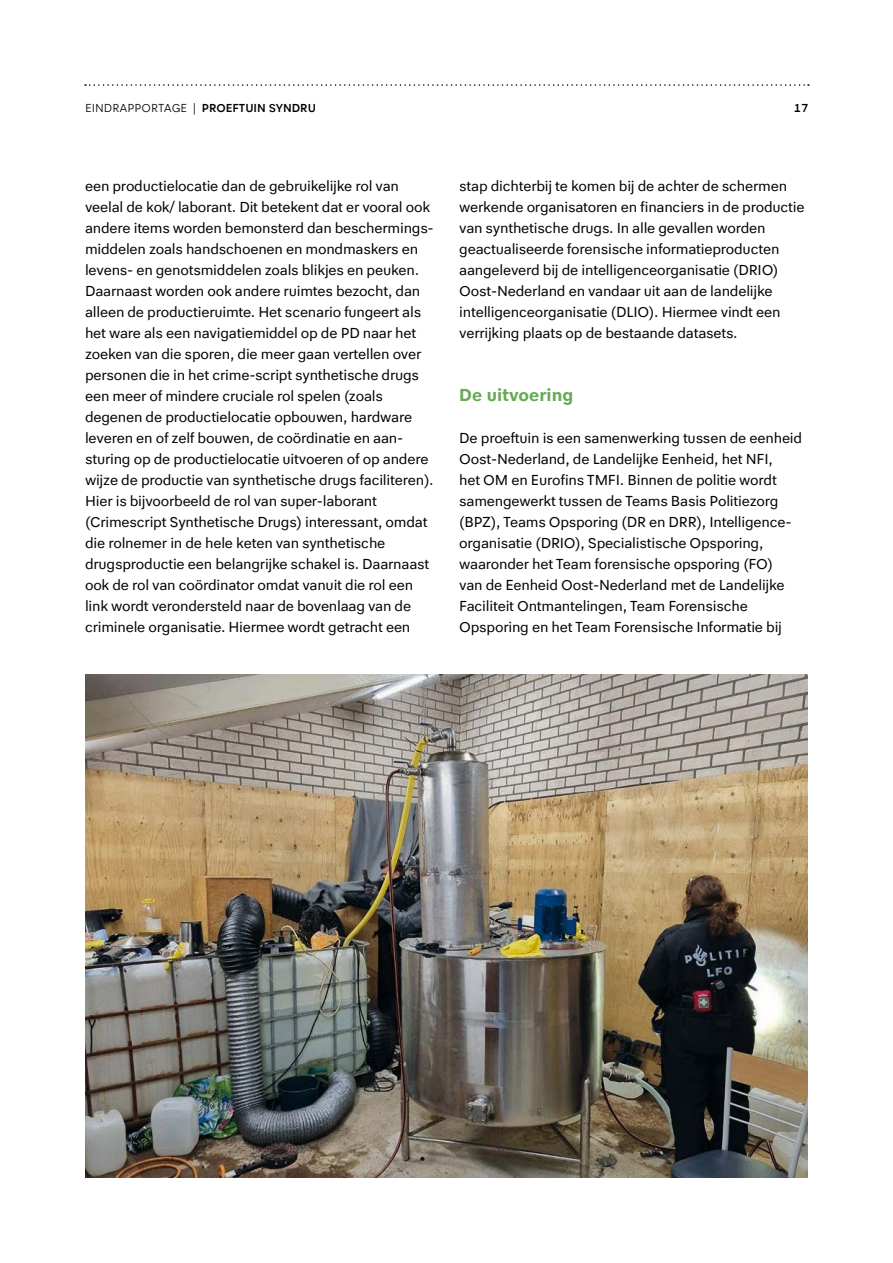
<style>
.page{position:relative;width:893px;height:1263px;background:#fff}
.page>*{position:absolute;margin:0;border:0;box-sizing:border-box;transform-origin:0 0}
.t1{font:700 18px "Politie Text";color:#66ab55}
.t2{font:15px/21px "Politie Text";letter-spacing:-.015em;color:#000}
.t3{font:300 12px "Politie Text";color:#000}
.t4{font:500 12px "Politie Text";color:#000}
.s1{font-weight:500}
</style>
<div class="page">
<svg style="left:85px;top:84px;width:724px;height:2px"></svg>
<img style="left:85px;top:674px;width:723px;height:504px">
<p class="t3" style="left:85px;top:101px;width:232px">EINDRAPPORTAGE | <span class="s1">PROEFTUIN SYNDRU</span></p>
<p class="t4" style="left:793px;top:101px;width:17px">17</p>
<p class="t2" style="left:85px;top:175px;width:350px">een productielocatie dan de gebruikelijke rol van veelal de kok/ laborant. Dit betekent dat er vooral ook andere items worden bemonsterd dan beschermings&shy;middelen zoals handschoenen en mondmaskers en levens- en genotsmiddelen zoals blikjes en peuken.<br>Daarnaast worden ook andere ruimtes bezocht, dan alleen de productieruimte. Het scenario fungeert als het ware als een navigatiemiddel op de PD naar het zoeken van die sporen, die meer gaan vertellen over personen die in het crime-script synthetische drugs een meer of mindere cruciale rol spelen (zoals degenen de productielocatie opbouwen, hardware leveren en of zelf bouwen, de coördinatie en aan&shy;sturing op de productielocatie uitvoeren of op andere wijze de productie van synthetische drugs faciliteren).<br>Hier is bijvoorbeeld de rol van super-laborant (Crimescript Synthetische Drugs) interessant, omdat die rolnemer in de hele keten van synthetische drugsproductie een belangrijke schakel is. Daarnaast ook de rol van coördinator omdat vanuit die rol een link wordt verondersteld naar de bovenlaag van de criminele organisatie. Hiermee wordt getracht een</p>
<p class="t2" style="left:459px;top:175px;width:347px">stap dichterbij te komen bij de achter de schermen werkende organisatoren en financiers in de productie van synthetische drugs. In alle gevallen worden geactualiseerde forensische informatieproducten aangeleverd bij de intelligenceorganisatie (DRIO)<br>Oost-Nederland en vandaar uit aan de landelijke intelligenceorganisatie (DLIO). Hiermee vindt een verrijking plaats op de bestaande datasets.</p>
<p class="t1" style="left:459px;top:384px;width:115px">De uitvoering</p>
<p class="t2" style="left:459px;top:427px;width:344px">De proeftuin is een samenwerking tussen de eenheid Oost-Nederland, de Landelijke Eenheid, het NFI,<br>het OM en Eurofins TMFI. Binnen de politie wordt samengewerkt tussen de Teams Basis Politiezorg (BPZ), Teams Opsporing (DR en DRR), Intelligence&shy;organisatie (DRIO), Specialistische Opsporing, waaronder het Team forensische opsporing (FO)<br>van de Eenheid Oost-Nederland met de Landelijke Faciliteit Ontmantelingen, Team Forensische Opsporing en het Team Forensische Informatie bij</p>
</div>
